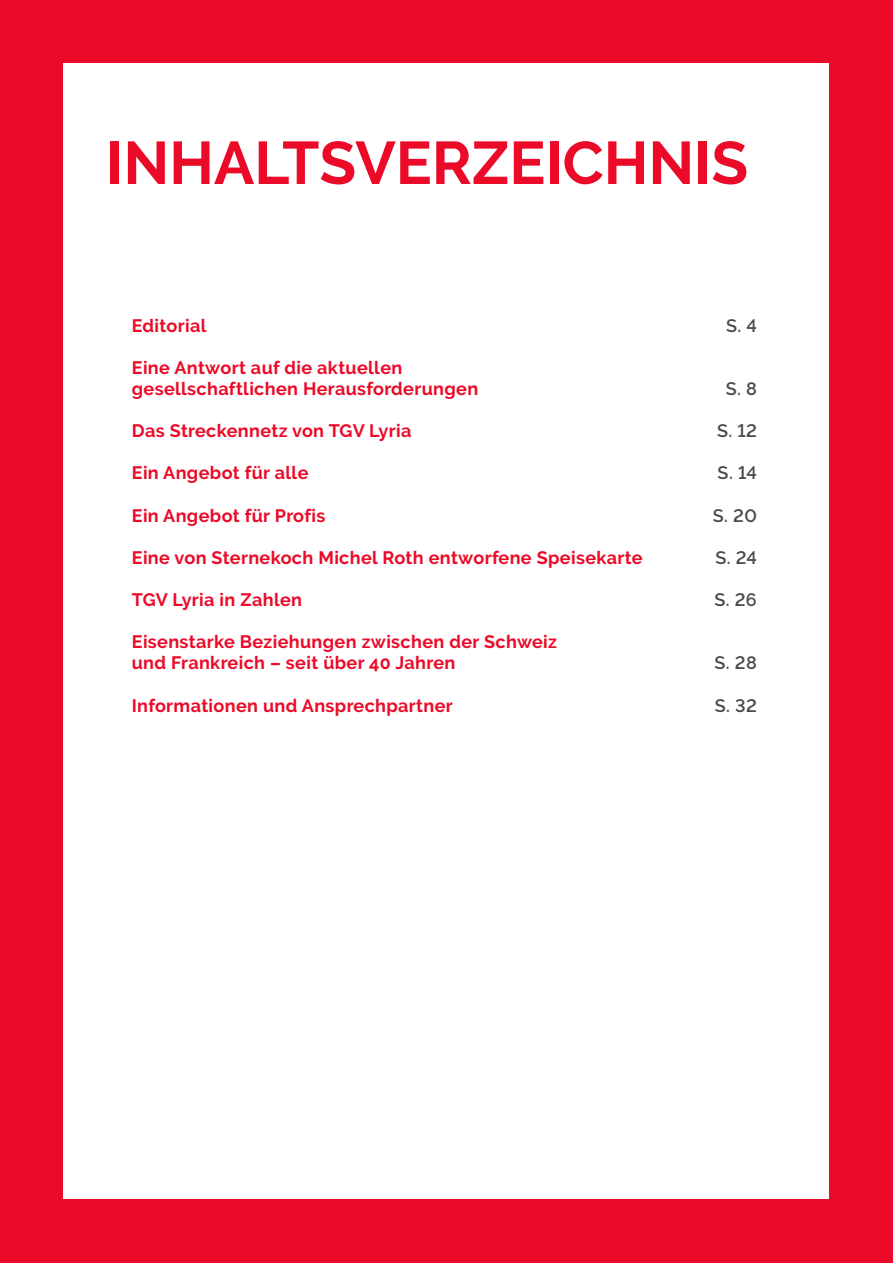
<style>
.page{position:relative;width:893px;height:1263px;background:#eb0a28}
.page>*{position:absolute;margin:0;border:0;box-sizing:border-box;transform-origin:0 0}
.t1{font:700 60px "Raleway";color:#eb0a28}
.t2{font:700 18px/21px "Raleway";letter-spacing:.02em;color:#eb0a28}
.t3{font:600 18px "Raleway";letter-spacing:.02em;color:#4b4b4b}
</style>
<div class="page">
<div style="left:64px;top:64px;width:765px;height:1135px;background:#fff"></div>
<h1 class="t1" style="left:106px;top:129px;width:643px">INHALTSVERZEICHNIS</h1>
<p class="t2" style="left:132px;top:315px;width:76px">Editorial</p>
<p class="t3" style="left:726px;top:315px;width:32px">S. 4</p>
<p class="t2" style="left:132px;top:357px;width:348px">Eine Antwort auf die aktuellen gesellschaftlichen Herausforderungen</p>
<p class="t3" style="left:726px;top:378px;width:33px">S. 8</p>
<p class="t2" style="left:132px;top:420px;width:281px">Das Streckennetz von TGV Lyria</p>
<p class="t3" style="left:717px;top:420px;width:41px">S. 12</p>
<p class="t2" style="left:132px;top:463px;width:178px">Ein Angebot für alle</p>
<p class="t3" style="left:718px;top:463px;width:41px">S. 14</p>
<p class="t2" style="left:132px;top:505px;width:195px">Ein Angebot für Profis</p>
<p class="t3" style="left:713px;top:505px;width:46px">S. 20</p>
<p class="t2" style="left:132px;top:547px;width:512px">Eine von Sternekoch Michel Roth entworfene Speisekarte</p>
<p class="t3" style="left:715px;top:547px;width:43px">S. 24</p>
<p class="t2" style="left:132px;top:589px;width:172px">TGV Lyria in Zahlen</p>
<p class="t3" style="left:714px;top:589px;width:44px">S. 26</p>
<p class="t2" style="left:132px;top:632px;width:427px">Eisenstarke Beziehungen zwischen der Schweiz und Frankreich – seit über 40 Jahren</p>
<p class="t3" style="left:715px;top:653px;width:44px">S. 28</p>
<p class="t2" style="left:132px;top:695px;width:323px">Informationen und Ansprechpartner</p>
<p class="t3" style="left:715px;top:695px;width:44px">S. 32</p>
</div>
